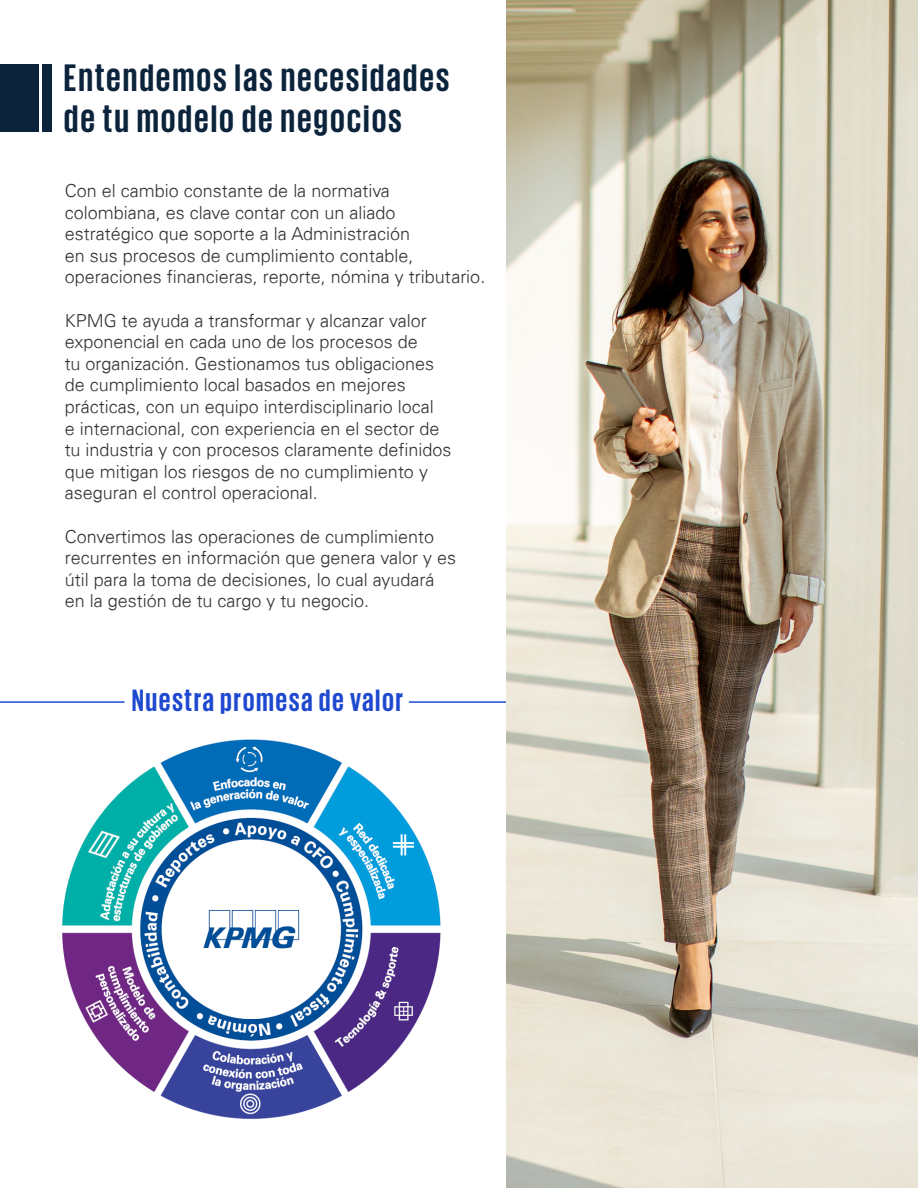
<style>
.page{position:relative;width:918px;height:1188px;background:#fff}
.page>*{position:absolute;margin:0;border:0;box-sizing:border-box;transform-origin:0 0}
.t1{font:700 39.3px/41px "KPMG";letter-spacing:.05em;color:#0c233c}
.t2{font:700 31.65px "KPMG";letter-spacing:.05em;color:#1e49cf}
.t3{font:300 18px/21.6px "Univers 45";color:#333}
</style>
<div class="page">
<img style="left:62px;top:739px;width:379px;height:380px">
<hr style="left:409px;top:701px;width:113px;height:2px;background:#1e49cf">
<hr style="left:0;top:701px;width:125px;height:2px;background:#1e49cf">
<img style="left:507px;top:0;width:411px;height:1188px">
<div style="left:0;top:64px;width:52px;height:68px;background:#0c233c"></div>
<hr style="left:39px;top:53px;width:3px;height:93px;background:#fff">
<h1 class="t1" style="left:64px;top:56px;width:387px">Entendemos las necesidades de tu modelo de negocios</h1>
<p class="t3" style="left:65px;top:180px;width:422px">Con el cambio constante de la normativa colombiana, es clave contar con un aliado estratégico que soporte a la Administración<br>en sus procesos de cumplimiento contable, operaciones financieras, reporte, nómina y tributario.</p>
<p class="t3" style="left:65px;top:309px;width:388px">KPMG te ayuda a transformar y alcanzar valor exponencial en cada uno de los procesos de<br>tu organización. Gestionamos tus obligaciones de cumplimiento local basados en mejores prácticas, con un equipo interdisciplinario local<br>e internacional, con experiencia en el sector de tu industria y con procesos claramente definidos que mitigan los riesgos de no cumplimiento y aseguran el control operacional.</p>
<p class="t3" style="left:65px;top:525px;width:393px">Convertimos las operaciones de cumplimiento recurrentes en información que genera valor y es útil para la toma de decisiones, lo cual ayudará en la gestión de tu cargo y tu negocio.</p>
<h2 class="t2" style="left:132px;top:684px;width:273px">Nuestra promesa de valor</h2>
</div>
